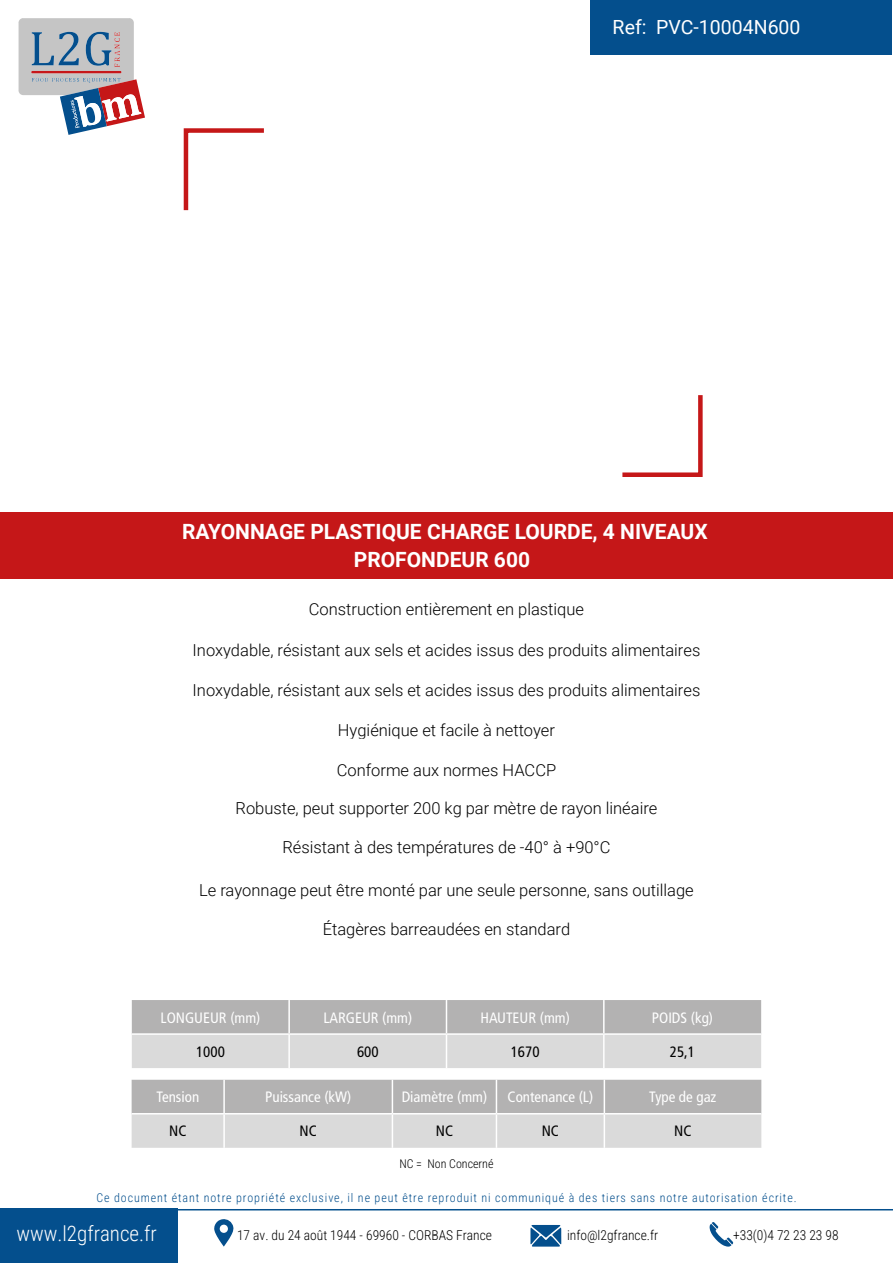
<style>
.page{position:relative;width:893px;height:1263px;background:#fff}
.page>*{position:absolute;margin:0;border:0;box-sizing:border-box;transform-origin:0 0}
.t1{font:700 21px/27.9px "Roboto";color:#fff;text-align:center}
.t2{font:21px "Roboto Condensed";color:#fff}
.t3{font:19.5px "Roboto";color:#fff}
.t4{font:300 16.5px "Roboto";color:#000}
.t5{font:condensed 15px "Frutiger LT Std";color:#fff}
.t6{font:condensed 15px "Frutiger LT Std";color:#000}
.t7{font:13.5px "Roboto Condensed";color:#000}
.t8{font:12px "Roboto Condensed";letter-spacing:.075em;color:#044f8d}
.t9{font:12px "Roboto Condensed";color:#000}
</style>
<div class="page">
<div style="left:0;top:513px;width:893px;height:66px;background:#c51718"></div>
<svg style="left:622px;top:395px;width:81px;height:82px"></svg>
<svg style="left:183px;top:128px;width:81px;height:83px"></svg>
<svg style="left:18px;top:18px;width:127px;height:117px"></svg>
<div style="left:590px;top:0;width:301px;height:54px;background:#044f8d"></div>
<div style="left:0;top:1209px;width:178px;height:54px;background:#044f8d"></div>
<hr style="left:178px;top:1209px;width:715px;height:1px;background:#044f8d">
<svg style="left:214px;top:1219px;width:20px;height:27px"></svg>
<svg style="left:530px;top:1225px;width:31px;height:21px"></svg>
<svg style="left:710px;top:1222px;width:23px;height:24px"></svg>
<svg style="left:132px;top:1000px;width:629px;height:68px;background:#c6c6c6"></svg>
<hr style="left:288px;top:1000px;width:2px;height:33px;background:#fff">
<hr style="left:446px;top:1000px;width:1px;height:33px;background:#fff">
<hr style="left:603px;top:1000px;width:2px;height:33px;background:#fff">
<hr style="left:132px;top:1033px;width:157px;height:2px;background:#fff">
<hr style="left:289px;top:1033px;width:157px;height:2px;background:#fff">
<hr style="left:288px;top:1035px;width:2px;height:33px;background:#fff">
<hr style="left:446px;top:1033px;width:158px;height:2px;background:#fff">
<hr style="left:446px;top:1035px;width:1px;height:33px;background:#fff">
<hr style="left:604px;top:1033px;width:157px;height:2px;background:#fff">
<hr style="left:603px;top:1035px;width:2px;height:33px;background:#fff">
<svg style="left:132px;top:1080px;width:629px;height:68px;background:#c7c6c6"></svg>
<hr style="left:223px;top:1080px;width:2px;height:33px;background:#fff">
<hr style="left:392px;top:1080px;width:1px;height:33px;background:#fff">
<hr style="left:496px;top:1080px;width:1px;height:33px;background:#fff">
<hr style="left:604px;top:1080px;width:1px;height:33px;background:#fff">
<hr style="left:132px;top:1113px;width:92px;height:1px;background:#fff">
<hr style="left:224px;top:1113px;width:168px;height:1px;background:#fff">
<hr style="left:223px;top:1114px;width:2px;height:34px;background:#fff">
<hr style="left:392px;top:1113px;width:104px;height:1px;background:#fff">
<hr style="left:392px;top:1114px;width:1px;height:34px;background:#fff">
<hr style="left:496px;top:1113px;width:108px;height:1px;background:#fff">
<hr style="left:496px;top:1114px;width:1px;height:34px;background:#fff">
<hr style="left:604px;top:1113px;width:157px;height:1px;background:#fff">
<hr style="left:604px;top:1114px;width:1px;height:34px;background:#fff">
<p class="t3" style="left:613px;top:13px;width:35px">Ref:</p>
<p class="t3" style="left:656px;top:13px;width:146px">PVC-10004N600</p>
<p class="t1" style="left:182px;top:516px;width:527px">RAYONNAGE PLASTIQUE CHARGE LOURDE, 4 NIVEAUX<br>PROFONDEUR 600</p>
<p class="t4" style="left:309px;top:598px;width:277px">Construction entièrement en plastique</p>
<p class="t4" style="left:193px;top:638px;width:509px">Inoxydable, résistant aux sels et acides issus des produits alimentaires</p>
<p class="t4" style="left:193px;top:678px;width:509px">Inoxydable, résistant aux sels et acides issus des produits alimentaires</p>
<p class="t4" style="left:338px;top:718px;width:219px">Hygiénique et facile à nettoyer</p>
<p class="t4" style="left:337px;top:758px;width:221px">Conforme aux normes HACCP</p>
<p class="t4" style="left:236px;top:797px;width:423px">Robuste, peut supporter 200 kg par mètre de rayon linéaire</p>
<p class="t4" style="left:282px;top:836px;width:330px">Résistant à des températures de -40° à +90°C</p>
<p class="t4" style="left:199px;top:879px;width:496px">Le rayonnage peut être monté par une seule personne, sans outillage</p>
<p class="t4" style="left:323px;top:917px;width:249px">Étagères barreaudées en standard</p>
<p class="t5" style="left:161px;top:1009px;width:101px">LONGUEUR (mm)</p>
<p class="t5" style="left:323px;top:1009px;width:90px">LARGEUR (mm)</p>
<p class="t5" style="left:480px;top:1009px;width:91px">HAUTEUR (mm)</p>
<p class="t5" style="left:652px;top:1009px;width:63px">POIDS (kg)</p>
<p class="t6" style="left:196px;top:1043px;width:30px">1000</p>
<p class="t6" style="left:357px;top:1043px;width:23px">600</p>
<p class="t6" style="left:511px;top:1043px;width:30px">1670</p>
<p class="t6" style="left:670px;top:1043px;width:27px">25,1</p>
<p class="t5" style="left:156px;top:1088px;width:44px">Tension</p>
<p class="t5" style="left:265px;top:1088px;width:88px">Puissance (kW)</p>
<p class="t5" style="left:402px;top:1088px;width:87px">Diamètre (mm)</p>
<p class="t5" style="left:508px;top:1088px;width:87px">Contenance (L)</p>
<p class="t5" style="left:649px;top:1088px;width:69px">Type de gaz</p>
<p class="t6" style="left:169px;top:1122px;width:19px">NC</p>
<p class="t6" style="left:300px;top:1122px;width:19px">NC</p>
<p class="t6" style="left:436px;top:1122px;width:19px">NC</p>
<p class="t6" style="left:542px;top:1122px;width:19px">NC</p>
<p class="t6" style="left:674px;top:1122px;width:19px">NC</p>
<p class="t9" style="left:399px;top:1156px;width:96px">NC = Non Concerné</p>
<p class="t8" style="left:97px;top:1190px;width:702px">Ce document étant notre propriété exclusive, il ne peut être reproduit ni communiqué à des tiers sans notre autorisation écrite.</p>
<p class="t2" style="left:16px;top:1218px;width:142px">www.l2gfrance.fr</p>
<p class="t7" style="left:237px;top:1226px;width:256px">17 av. du 24 août 1944 - 69960 - CORBAS France</p>
<p class="t7" style="left:567px;top:1226px;width:93px">info@l2gfrance.fr</p>
<p class="t7" style="left:733px;top:1226px;width:107px">+33(0)4 72 23 23 98</p>
</div>
